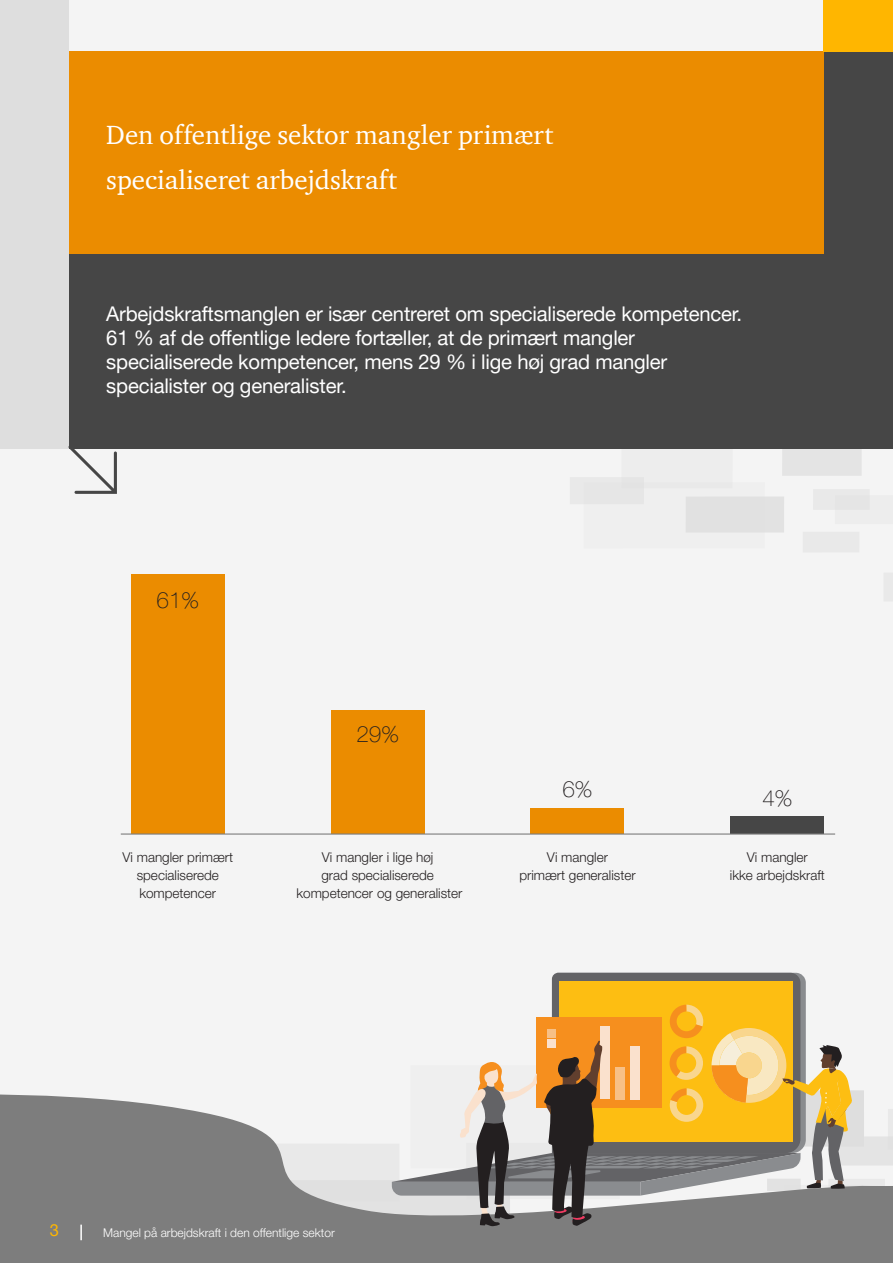
<style>
.page{position:relative;width:893px;height:1263px;background:#fff}
.page>*{position:absolute;margin:0;border:0;box-sizing:border-box;transform-origin:0 0}
.Rubrik{font:27px "ITC Charter Com";color:#fff}
.t1{font:100 22.5px "Helvetica Neue LT Pro";color:#231f20}
.Rubrik-2{font:20.25px/24px "Helvetica Neue LT Pro";letter-spacing:-.01em;color:#fff}
.t2{font:16.5px "Helvetica Neue LT Pro";color:#ffb600}
.t3{font:300 13.5px/18px "Helvetica Neue LT Pro";color:#231f20;text-align:center}
.t4{font:300 12px "Helvetica Neue LT Pro";color:#fff}
</style>
<div class="page">
<div style="left:0;top:406px;width:893px;height:823px;background:#f4f4f4"></div>
<div style="left:584px;top:482px;width:181px;height:66px;background:#efefef"></div>
<div style="left:835px;top:495px;width:58px;height:29px;background:#ededed"></div>
<div style="left:883px;top:573px;width:10px;height:28px;background:#e9e9e9"></div>
<div style="left:782px;top:447px;width:80px;height:29px;background:#dedede"></div>
<div style="left:621px;top:448px;width:112px;height:40px;background:#ededed"></div>
<div style="left:570px;top:477px;width:74px;height:27px;background:#e6e6e6"></div>
<div style="left:686px;top:496px;width:98px;height:36px;background:#dedede"></div>
<div style="left:813px;top:489px;width:57px;height:21px;background:#e9e9e9"></div>
<div style="left:803px;top:532px;width:56px;height:20px;background:#e9e9e9"></div>
<div style="left:57px;top:0;width:767px;height:106px;background:#f4f4f4"></div>
<div style="left:64px;top:51px;width:829px;height:398px;background:#464646"></div>
<div style="left:69px;top:51px;width:755px;height:203px;background:#eb8c00"></div>
<div style="left:0;top:0;width:68px;height:449px;background:#dedede"></div>
<svg style="left:0;top:1090px;width:893px;height:173px;fill:#7d7d7d"></svg>
<svg style="left:68px;top:445px;width:49px;height:49px"></svg>
<div style="left:824px;top:0;width:69px;height:51px;background:#ffb600"></div>
<div style="left:131px;top:574px;width:94px;height:259px;background:#eb8c00"></div>
<div style="left:331px;top:710px;width:93px;height:123px;background:#eb8c00"></div>
<div style="left:531px;top:808px;width:93px;height:25px;background:#eb8c00"></div>
<div style="left:731px;top:816px;width:93px;height:17px;background:#464646"></div>
<hr style="left:121px;top:833px;width:714px;height:2px;background:#7d7d7d">
<svg style="left:392px;top:973px;width:460px;height:253px"></svg>
<svg style="left:80px;top:1224px;width:2px;height:16px"></svg>
<p class="Rubrik" style="left:106px;top:119px;width:449px">Den offentlige sektor mangler primært</p>
<p class="Rubrik" style="left:106px;top:163px;width:292px">specialiseret arbejdskraft</p>
<p class="Rubrik-2" style="left:106px;top:301px;width:637px">Arbejdskraftsmanglen er især centreret om specialiserede kompetencer.<br>61 % af de offentlige ledere fortæller, at de primært mangler specialiserede kompetencer, mens 29 % i lige høj grad mangler specialister og generalister.</p>
<p class="t1" style="left:156px;top:586px;width:44px">61%</p>
<p class="t1" style="left:356px;top:720px;width:44px">29%</p>
<p class="t1" style="left:562px;top:776px;width:32px">6%</p>
<p class="t1" style="left:762px;top:785px;width:32px">4%</p>
<p class="t3" style="left:122px;top:848px;width:112px">Vi mangler primært specialiserede kompetencer</p>
<p class="t3" style="left:296px;top:848px;width:168px">Vi mangler i lige høj<br>grad specialiserede kompetencer og generalister</p>
<p class="t3" style="left:519px;top:848px;width:118px">Vi mangler<br>primært generalister</p>
<p class="t3" style="left:730px;top:848px;width:97px">Vi mangler<br>ikke arbejdskraft</p>
<p class="t2" style="left:50px;top:1220px;width:11px">3</p>
<p class="t4" style="left:103px;top:1225px;width:233px">Mangel på arbejdskraft i den offentlige sektor</p>
</div>
